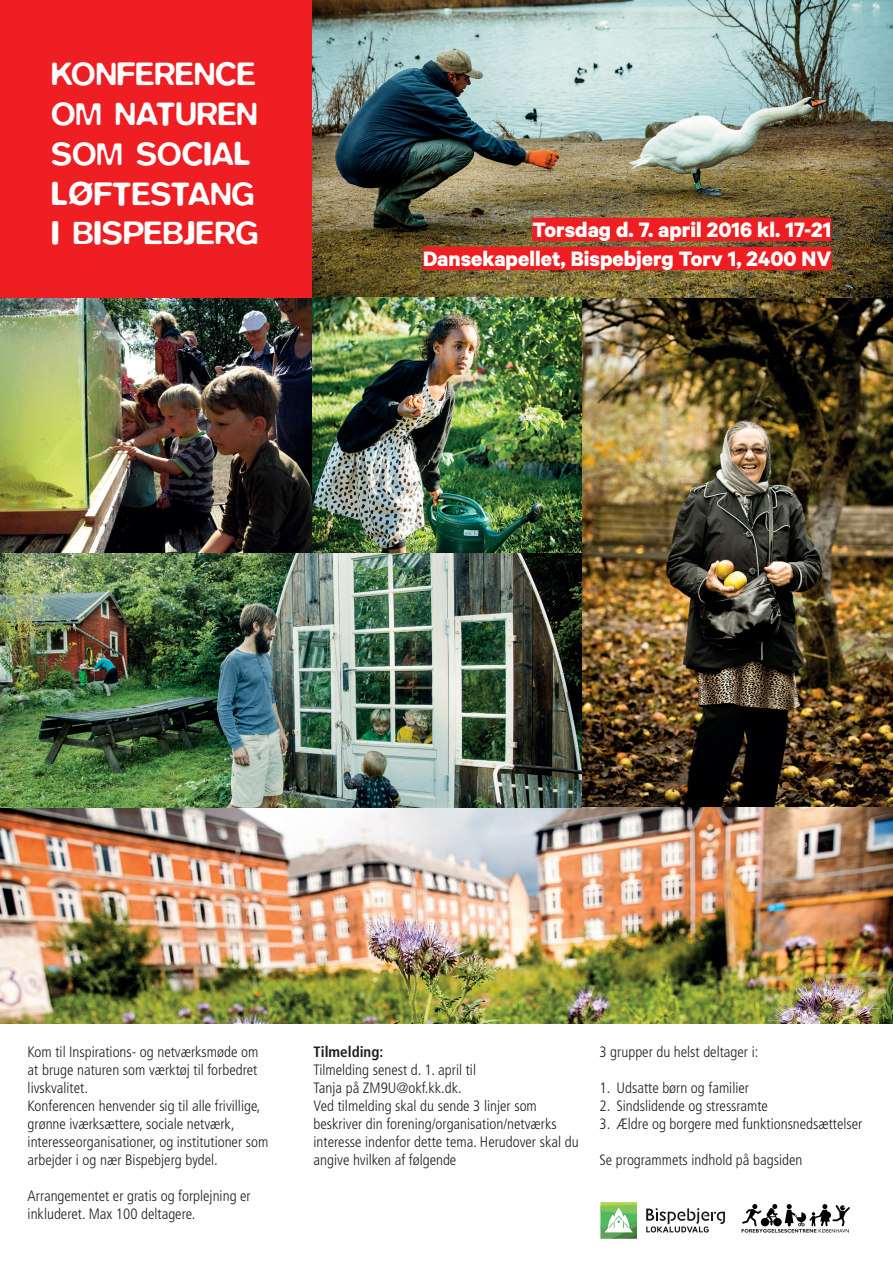
<style>
.page{position:relative;width:893px;height:1263px;background:#fff}
.page>*{position:absolute;margin:0;border:0;box-sizing:border-box;transform-origin:0 0}
.t1{font:500 33.3px/39.9px "Blur";color:#fff}
.t2{font:700 23.55px/29px "Calibre";color:#fff;text-align:right}
.t3{font:300 condensed 15px/18px "Frutiger";color:#231f20}
.t4{font:700 condensed 15px "Frutiger";color:#231f20}
</style>
<div class="page">
<img style="left:581px;top:298px;width:312px;height:510px">
<img style="left:0;top:808px;width:893px;height:216px">
<img style="left:312px;top:0;width:581px;height:298px">
<img style="left:0;top:298px;width:581px;height:510px">
<div style="left:0;top:0;width:312px;height:298px;background:#ee1e23"></div>
<svg style="left:646px;top:1208px;width:79px;height:24px"></svg>
<svg style="left:600px;top:1202px;width:37px;height:37px"></svg>
<svg style="left:741px;top:1204px;width:109px;height:28px"></svg>
<div style="left:532px;top:218px;width:299px;height:23px;background:#ee1e23"></div>
<div style="left:423px;top:247px;width:408px;height:23px;background:#ee1e23"></div>
<h1 class="t1" style="left:51px;top:53px;width:209px">KONFERENCE<br>OM NATUREN<br>SOM SOCIAL<br>LØFTESTANG<br>I BISPEBJERG</h1>
<h2 class="t2" style="left:423px;top:214px;width:410px">Torsdag d. 7. april 2016 kl. 17-21<br>Dansekapellet, Bispebjerg Torv 1, 2400 NV</h2>
<p class="t3" style="left:28px;top:1043px;width:242px">Kom til Inspirations- og netværksmøde om at bruge naturen som værktøj til forbedret livskvalitet.<br>Konferencen henvender sig til alle frivillige, grønne iværksættere, sociale netværk, interesseorganisationer, og institutioner som arbejder i og nær Bispebjerg bydel.</p>
<p class="t3" style="left:28px;top:1187px;width:225px">Arrangementet er gratis og forplejning er inkluderet. Max 100 deltagere.</p>
<p class="t4" style="left:314px;top:1043px;width:71px">Tilmelding:</p>
<p class="t3" style="left:314px;top:1061px;width:267px">Tilmelding senest d. 1. april til<br>Tanja på ZM9U@okf.kk.dk.<br>Ved tilmelding skal du sende 3 linjer som beskriver din forening/organisation/netværks interesse indenfor dette tema. Herudover skal du angive hvilken af følgende</p>
<p class="t3" style="left:599px;top:1043px;width:160px">3 grupper du helst deltager i:</p>
<p class="t3" style="left:599px;top:1079px;width:151px">1. Udsatte børn og familier</p>
<p class="t3" style="left:599px;top:1097px;width:170px">2. Sindslidende og stressramte</p>
<p class="t3" style="left:599px;top:1115px;width:264px">3. Ældre og borgere med funktionsnedsættelser</p>
<p class="t3" style="left:599px;top:1151px;width:204px">Se programmets indhold på bagsiden</p>
</div>
